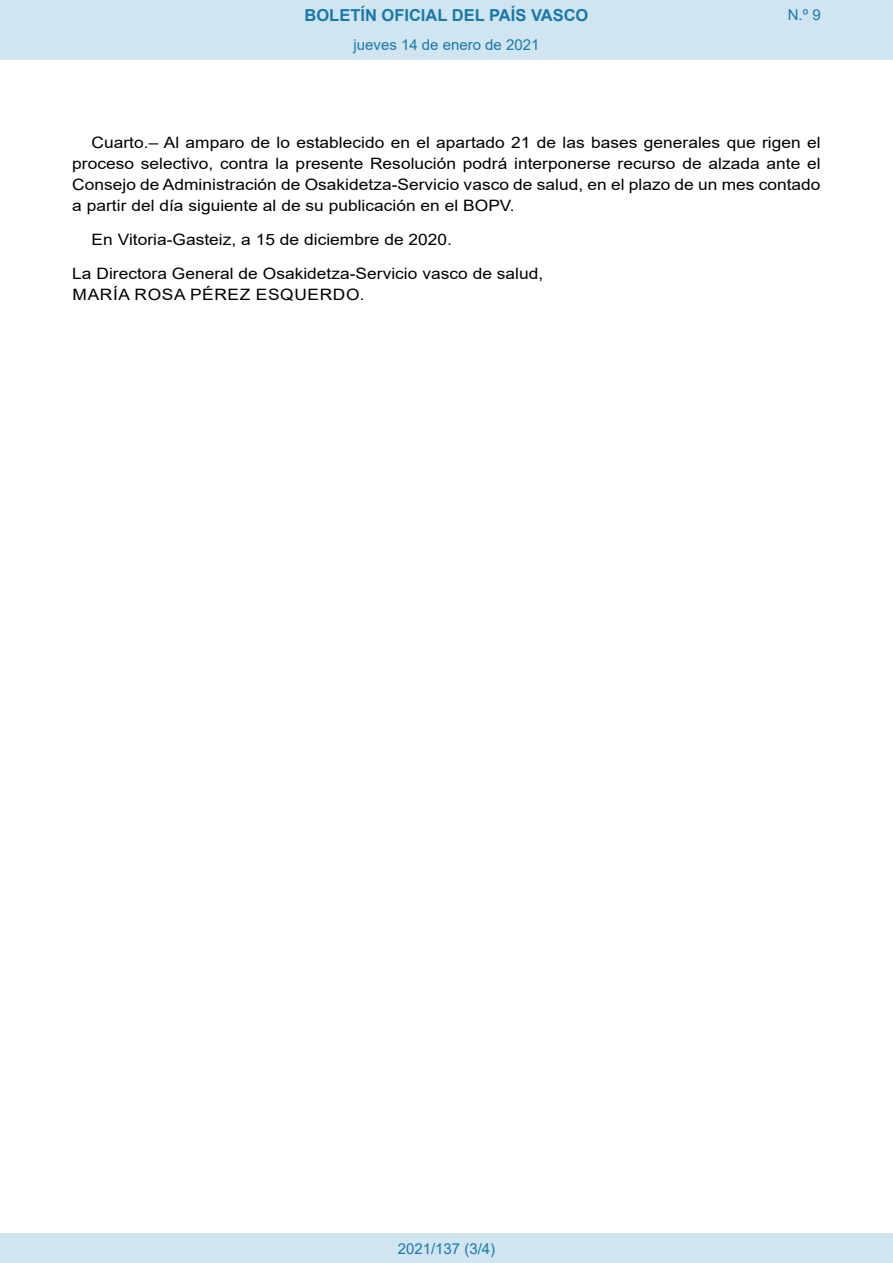
<style>
.page{position:relative;width:893px;height:1263px;background:#fff}
.page>*{position:absolute;margin:0;border:0;box-sizing:border-box;transform-origin:0 0}
.t1{font:700 16.5px "Arial";color:#1879ad}
.BOPVDetalle{font:15.6px/21px "Arial";color:#000;text-align:justify;scale:1.11 1}
.BOPVFirmaPuesto{font:15.6px "Arial";color:#000;scale:1.11 1}
.BOPVFirmaLugFec{font:15.6px "Arial";color:#000;scale:1.11 1}
.BOPVFirmaNombre{font:15.6px "Arial";letter-spacing:.035em;color:#000;scale:1.11 1}
.Paginacion_Centro{font:15px "Arial";color:#1879ad}
</style>
<div class="page">
<div style="left:0;top:0;width:893px;height:60px;background:#d0e5f0"></div>
<div style="left:0;top:1233px;width:893px;height:30px;background:#d0e5f0"></div>
<p class="t1" style="left:305px;top:3px;width:285px">BOLETÍN OFICIAL DEL PAÍS VASCO</p>
<p class="Paginacion_Centro" style="left:353px;top:35px;width:187px">jueves 14 de enero de 2021</p>
<p class="Paginacion_Centro" style="left:788px;top:5px;width:34px">N.º 9</p>
<p class="BOPVDetalle" style="left:72px;top:132px;width:676px;text-indent:19px">Cuarto.– Al amparo de lo establecido en el apartado 21 de las bases generales que rigen el proceso selectivo, contra la presente Resolución podrá interponerse recurso de alzada ante el Consejo de Administración de Osakidetza-Servicio vasco de salud, en el plazo de un mes contado a partir del día siguiente al de su publicación en el BOPV.</p>
<p class="BOPVFirmaLugFec" style="left:92px;top:229px;width:326px">En Vitoria-Gasteiz, a 15 de diciembre de 2020.</p>
<p class="BOPVFirmaPuesto" style="left:72px;top:262px;width:426px">La Directora General de Osakidetza-Servicio vasco de salud,</p>
<p class="BOPVFirmaNombre" style="left:73px;top:283px;width:265px">MARÍA ROSA PÉREZ ESQUERDO.</p>
<p class="Paginacion_Centro" style="left:398px;top:1238px;width:99px">2021/137 (3/4)</p>
</div>
